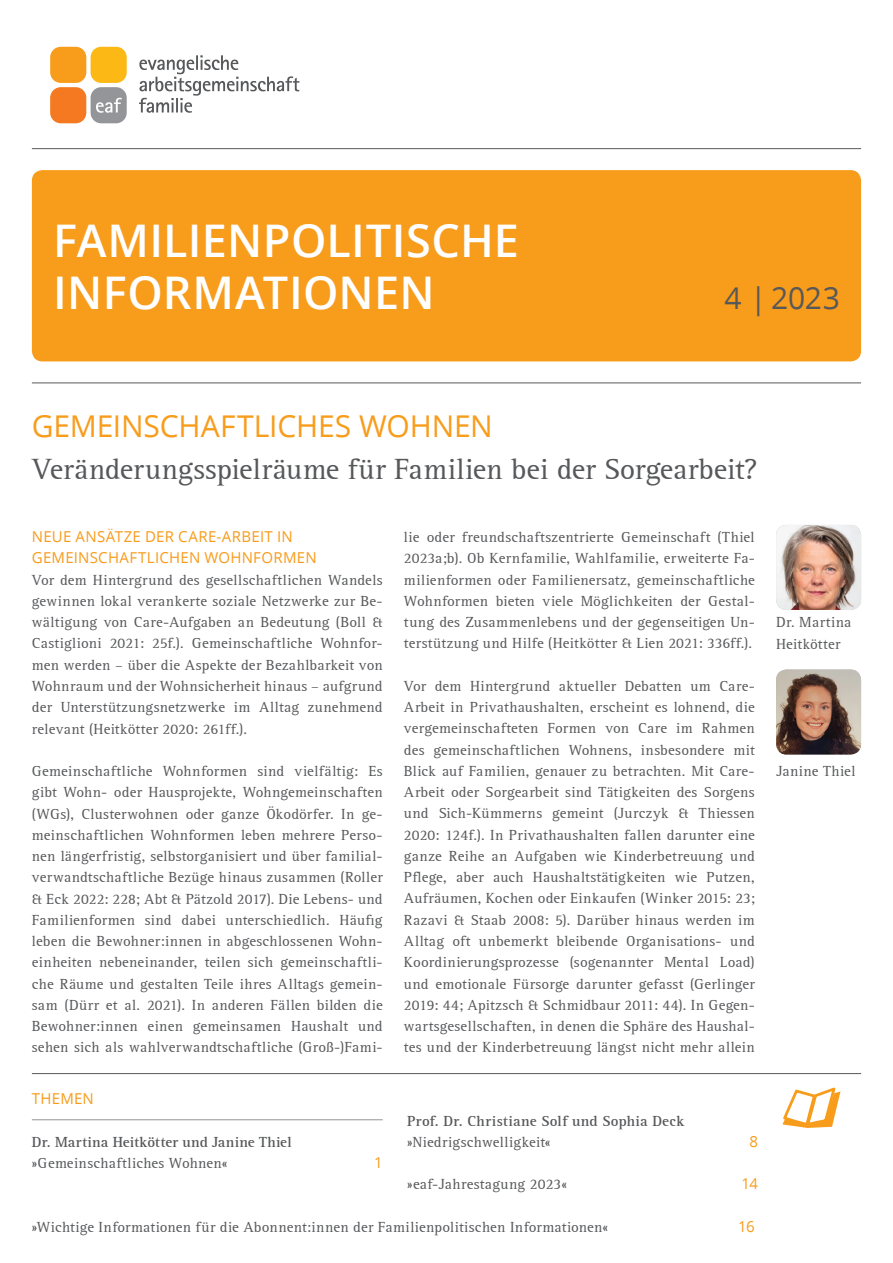
<style>
.page{position:relative;width:893px;height:1263px;background:#fff}
.page>*{position:absolute;margin:0;border:0;box-sizing:border-box;transform-origin:0 0}
.t1{font:600 45px/52.5px "Open Sans";letter-spacing:.01em;color:#fff}
.t2{font:30px "Rotis Serif";color:#57585a}
.t3{font:30px "Open Sans";letter-spacing:-.005em;color:#f89c1c}
.t4{font:30px "Open Sans";color:#57585a}
.t5{font:15px/21.3px "Rotis Serif";letter-spacing:.02em;color:#57585a;text-align:justify}
.t6{font:700 15px "Rotis Serif";letter-spacing:.01em;color:#57585a}
.t7{font:15px/21.3px "Open Sans";letter-spacing:.015em;color:#f89c1c}
</style>
<div class="page">
<hr style="left:32px;top:383px;width:829px;height:1px;background:#57585a">
<hr style="left:32px;top:148px;width:829px;height:1px;background:#57585a">
<hr style="left:32px;top:1073px;width:829px;height:1px;background:#57585a">
<div style="left:32px;top:170px;width:829px;height:191px;background:#f89c1c;border-radius:11px"></div>
<svg style="left:782px;top:1087px;width:58px;height:41px"></svg>
<hr style="left:32px;top:1119px;width:351px;height:1px;background:#939598">
<img style="left:776px;top:525px;width:85px;height:85px">
<img style="left:776px;top:669px;width:85px;height:85px">
<svg style="left:139px;top:55px;width:160px;height:58px"></svg>
<svg style="left:50px;top:46px;width:77px;height:78px"></svg>
<h1 class="t1" style="left:53px;top:216px;width:467px">FAMILIENPOLITISCHE<br>INFORMATIONEN</h1>
<h2 class="t4" style="left:725px;top:282px;width:117px">4 | 2023</h2>
<h2 class="t3" style="left:32px;top:410px;width:457px">GEMEINSCHAFTLICHES WOHN EN</h2>
<h2 class="t2" style="left:32px;top:452px;width:727px">Veränderungsspielräume für Familien bei der Sorgearbeit?</h2>
<p class="t7" style="left:32px;top:527px;width:283px">NEUE ANSÄTZE DER CARE-ARBEIT IN<br>GEMEINSCHAFTLICHEN WOHN FORMEN</p>
<p class="t5" style="left:32px;top:569px;width:352px">Vor dem Hintergrund des gesellschaftlichen Wandels gewinnen lokal verankerte soziale Netzwerke zur Be&shy;wältigung von Care-Aufgaben an Bedeutung (Boll &amp; Castiglioni 2021: 25f.). Gemeinschaftliche Wohnfor&shy;men werden – über die Aspekte der Bezahlbarkeit von Wohnraum und der Wohnsicherheit hinaus – aufgrund der Unterstützungsnetzwerke im Alltag zunehmend relevant (Heitkötter 2020: 261ff.).</p>
<p class="t5" style="left:32px;top:761px;width:352px">Gemeinschaftliche Wohnformen sind vielfältig: Es gibt Wohn- oder Hausprojekte, Wohngemeinschaften (WGs), Clusterwohnen oder ganze Ökodörfer. In ge&shy;meinschaftlichen Wohnformen leben mehrere Perso&shy;nen längerfristig, selbstorganisiert und über familial&shy;verwandtschaftliche Bezüge hinaus zusammen (Roller &amp; Eck 2022: 228; Abt &amp; Pätzold 2017). Die Lebens- und Familienformen sind dabei unterschiedlich. Häufig leben die Bewohner:innen in abgeschlossenen Wohn&shy;einheiten nebeneinander, teilen sich gemeinschaftli&shy;che Räume und gestalten Teile ihres Alltags gemein&shy;sam (Dürr et al. 2021). In anderen Fällen bilden die Bewohner:innen einen gemeinsamen Haushalt und sehen sich als wahlverwandtschaftliche (Groß-)Fami-</p>
<p class="t7" style="left:32px;top:1088px;width:11px">THEME</p>
<p class="t7" style="left:83px;top:1088px;width:13px">N</p>
<p class="t6" style="left:32px;top:1133px;width:261px">Dr. Martina Heitkötter und Janine Thiel</p>
<p class="t5" style="left:32px;top:1153px;width:197px">»Gemeinschaftliches Wohnen«</p>
<p class="t7" style="left:374px;top:1152px;width:10px">1</p>
<p class="t5" style="left:404px;top:527px;width:352px">lie oder freundschaftszentrierte Gemeinschaft (Thiel 2023a;b). Ob Kernfamilie, Wahlfamilie, erweiterte Fa&shy;milienformen oder Familienersatz, gemeinschaftliche Wohnformen bieten viele Möglichkeiten der Gestal&shy;tung des Zusammenlebens und der gegenseitigen Un&shy;terstützung und Hilfe (Heitkötter &amp; Lien 2021: 336ff.).</p>
<p class="t5" style="left:404px;top:676px;width:352px">Vor dem Hintergrund aktueller Debatten um Care-Arbeit in Privathaushalten, erscheint es lohnend, die vergemeinschafteten Formen von Care im Rahmen des gemeinschaftlichen Wohnens, insbesondere mit Blick auf Familien, genauer zu betrachten. Mit Care-Arbeit oder Sorgearbeit sind Tätigkeiten des Sorgens und Sich-Kümmerns gemeint (Jurczyk &amp; Thiessen 2020: 124f.). In Privathaushalten fallen darunter eine ganze Reihe an Aufgaben wie Kinderbetreuung und Pflege, aber auch Haushaltstätigkeiten wie Putzen, Aufräumen, Kochen oder Einkaufen (Winker 2015: 23; Razavi &amp; Staab 2008: 5). Darüber hinaus werden im Alltag oft unbemerkt bleibende Organisations- und Koordinierungsprozesse (sogenannter Mental Load) und emotionale Fürsorge darunter gefasst (Gerlinger 2019: 44; Apitzsch &amp; Schmidbaur 2011: 44). In Gegen&shy;wartsgesellschaften, in denen die Sphäre des Haushal&shy;tes und der Kinderbetreuung längst nicht mehr allein</p>
<p class="t6" style="left:407px;top:1112px;width:279px">Prof. Dr. Christiane Solf und Sophia Deck</p>
<p class="t5" style="left:407px;top:1131px;width:145px">»Niedrigschwelligkeit«</p>
<p class="t7" style="left:749px;top:1131px;width:10px">8</p>
<p class="t5" style="left:407px;top:1174px;width:161px">»eaf-Jahrestagung 2023«</p>
<p class="t7" style="left:741px;top:1174px;width:18px">14</p>
<p class="t5" style="left:32px;top:1217px;width:578px">»Wichtige Informationen für die Abonnent:innen der Familienpolitischen Informationen«</p>
<p class="t7" style="left:738px;top:1216px;width:18px">16</p>
<p class="t5" style="left:776px;top:612px;width:77px">Dr. Martina<br>Heitkötter</p>
<p class="t5" style="left:776px;top:761px;width:81px">Janine Thiel</p>
</div>
